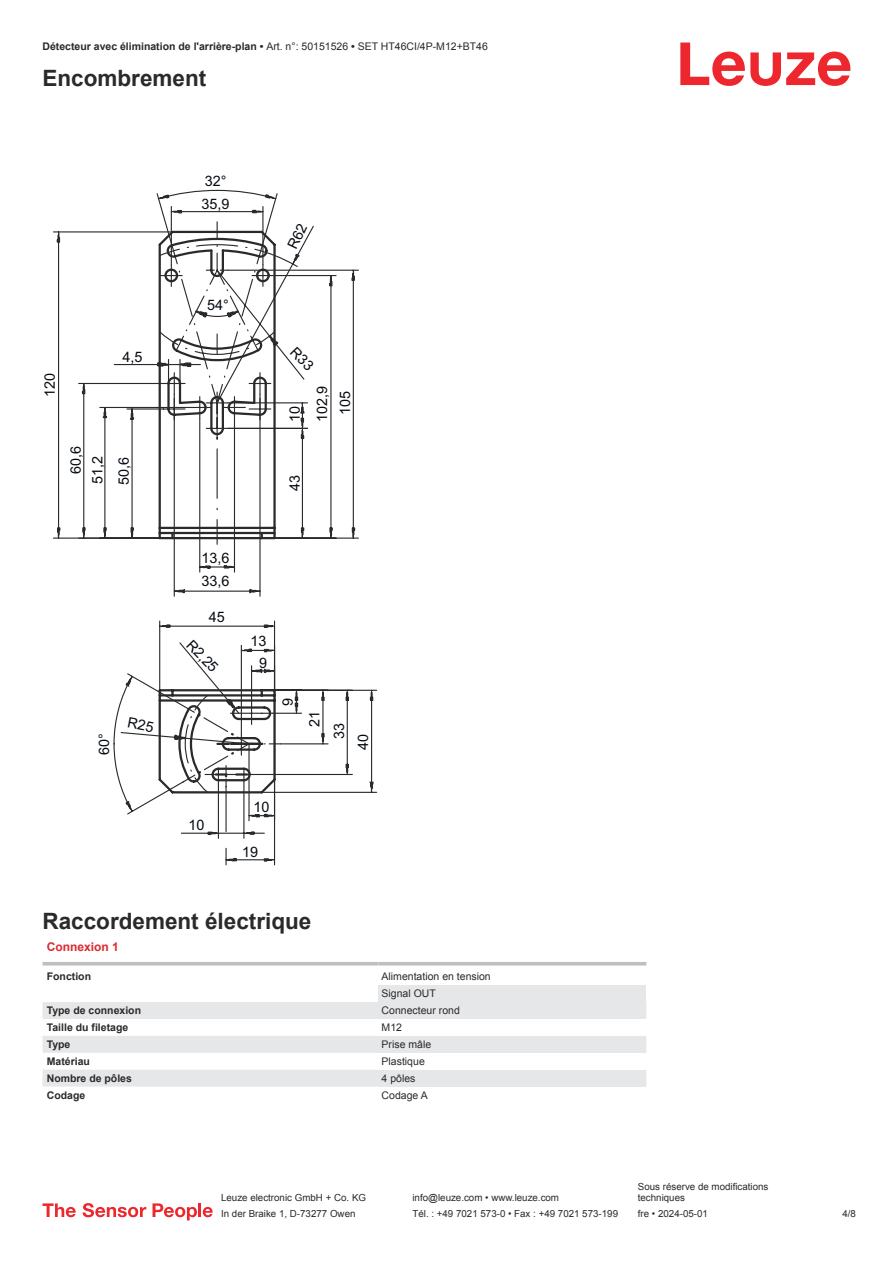
<style>
.page{position:relative;width:893px;height:1263px;background:#fff}
.page>*{position:absolute;margin:0;border:0;box-sizing:border-box;transform-origin:0 0}
.t1{font:700 22.5px "Arial";color:#2b292a}
.t2{font:14.4px/27.6px "Arial";color:#050b12}
.t3{font:700 12px "Arial";color:#db2a30}
.t4{font:700 10.5px "Arial";color:#2b292a}
.t5{font:10.5px/17px "Arial";color:#2b292a}
.t6{font:9.75px/11.7px "Arial";color:#2b292a}
.s1{font-weight:400}
</style>
<div class="page">
<svg style="left:680px;top:43px;width:170px;height:43px"></svg>
<svg style="left:43px;top:965px;width:603px;height:122px"></svg>
<svg style="left:43px;top:1002px;width:335px;height:84px;fill:#e6e7e9"></svg>
<hr style="left:43px;top:962px;width:335px;height:3px;background:#bdbfc1">
<hr style="left:378px;top:962px;width:268px;height:3px;background:#bdbfc1">
<div style="left:378px;top:968px;width:268px;height:17px;background:#fff"></div>
<div style="left:378px;top:985px;width:268px;height:17px;background:#e6e7e9"></div>
<div style="left:378px;top:1002px;width:268px;height:17px;background:#e6e7e9"></div>
<div style="left:378px;top:1019px;width:268px;height:17px;background:#fff"></div>
<div style="left:378px;top:1036px;width:268px;height:17px;background:#e6e7e9"></div>
<div style="left:378px;top:1053px;width:268px;height:17px;background:#fff"></div>
<div style="left:378px;top:1070px;width:268px;height:16px;background:#e6e7e9"></div>
<div style="left:378px;top:1086px;width:268px;height:17px;background:#fff"></div>
<svg style="left:43px;top:1203px;width:33px;height:14px"></svg>
<svg style="left:83px;top:1203px;width:63px;height:14px"></svg>
<svg style="left:153px;top:1203px;width:44px;height:17px"></svg>
<hr style="left:198px;top:1203px;width:3px;height:14px;background:#ed272d">
<svg style="left:203px;top:1207px;width:10px;height:10px"></svg>
<svg style="left:156px;top:189px;width:122px;height:33px"></svg>
<hr style="left:100px;top:407px;width:89px;height:1px;background:#2b292a">
<hr style="left:104px;top:407px;width:1px;height:131px;background:#2b292a">
<svg style="left:103px;top:528px;width:4px;height:9px"></svg>
<svg style="left:103px;top:408px;width:4px;height:10px"></svg>
<hr style="left:79px;top:383px;width:84px;height:1px;background:#2b292a">
<hr style="left:83px;top:383px;width:1px;height:155px;background:#2b292a">
<svg style="left:82px;top:528px;width:4px;height:9px"></svg>
<svg style="left:82px;top:385px;width:3px;height:9px"></svg>
<hr style="left:171px;top:206px;width:1px;height:59px;background:#2b292a">
<hr style="left:262px;top:206px;width:1px;height:59px;background:#2b292a">
<hr style="left:171px;top:211px;width:92px;height:1px;background:#2b292a">
<svg style="left:173px;top:210px;width:9px;height:3px"></svg>
<svg style="left:253px;top:210px;width:8px;height:3px"></svg>
<hr style="left:53px;top:537px;width:119px;height:2px;background:#2b292a">
<hr style="left:53px;top:231px;width:119px;height:1px;background:#2b292a">
<hr style="left:58px;top:232px;width:1px;height:306px;background:#2b292a">
<svg style="left:57px;top:528px;width:3px;height:9px"></svg>
<svg style="left:57px;top:233px;width:3px;height:9px"></svg>
<svg style="left:113px;top:222px;width:264px;height:643px"></svg>
<p class="t4" style="left:43px;top:43px;width:447px">Détecteur avec élimination de l'arrière-plan • <span class="s1">Art. n°: 50151526</span> • <span class="s1">SET HT46CI/4P-M12+BT46</span></p>
<h1 class="t1" style="left:43px;top:70px;width:165px">Encombrement</h1>
<h2 class="t2" style="left:205px;top:168px;width:23px">32°</h2>
<h2 class="t2" style="left:202px;top:191px;width:30px">35,9</h2>
<h2 class="t2" style="left:37px;top:397px;width:26px;rotate:-90deg">120</h2>
<h2 class="t2" style="left:122px;top:344px;width:22px">4,5</h2>
<h2 class="t2" style="left:63px;top:473px;width:30px;rotate:-90deg">60,6</h2>
<h2 class="t2" style="left:111px;top:485px;width:30px;rotate:-90deg">50,6</h2>
<h2 class="t2" style="left:85px;top:484px;width:30px;rotate:-90deg">51,2</h2>
<h2 class="t2" style="left:92px;top:755px;width:23px;rotate:-90deg">60°</h2>
<h2 class="t2" style="left:207px;top:292px;width:23px">54°</h2>
<h2 class="t2" style="left:282px;top:422px;width:38px;rotate:-90deg">10<br>102,9</h2>
<h2 class="t2" style="left:332px;top:415px;width:26px;rotate:-90deg">105</h2>
<h2 class="t2" style="left:282px;top:491px;width:18px;rotate:-90deg">43</h2>
<h2 class="t2" style="left:202px;top:546px;width:30px">13,6</h2>
<h2 class="t2" style="left:202px;top:569px;width:30px">33,6</h2>
<h2 class="t2" style="left:209px;top:605px;width:18px">45</h2>
<h2 class="t2" style="left:198px;top:633px;width:40px;rotate:46deg">R2,25</h2>
<h2 class="t2" style="left:251px;top:629px;width:18px">13</h2>
<h2 class="t2" style="left:259px;top:650px;width:10px">9</h2>
<h2 class="t2" style="left:275px;top:706px;width:10px;rotate:-90deg">9</h2>
<h2 class="t2" style="left:302px;top:727px;width:18px;rotate:-90deg">21</h2>
<h2 class="t2" style="left:327px;top:739px;width:18px;rotate:-90deg">33</h2>
<h2 class="t2" style="left:351px;top:750px;width:18px;rotate:-90deg">40</h2>
<h2 class="t2" style="left:189px;top:813px;width:18px">10</h2>
<h2 class="t2" style="left:253px;top:794px;width:18px">10</h2>
<h2 class="t2" style="left:242px;top:839px;width:18px">19</h2>
<h1 class="t1" style="left:43px;top:913px;width:270px">Raccordement électrique</h1>
<p class="t3" style="left:47px;top:942px;width:74px">Connexion 1</p>
<p class="t4" style="left:47px;top:973px;width:46px">Fonction</p>
<p class="t5" style="left:382px;top:969px;width:111px">Alimentation en tension<br>Signal OUT</p>
<p class="t4" style="left:47px;top:1006px;width:96px">Type de connexion</p>
<p class="t5" style="left:382px;top:1003px;width:80px">Connecteur rond</p>
<p class="t4" style="left:47px;top:1023px;width:83px">Taille du filetage</p>
<p class="t5" style="left:382px;top:1020px;width:22px">M12</p>
<p class="t4" style="left:47px;top:1040px;width:25px">Type</p>
<p class="t5" style="left:382px;top:1037px;width:51px">Prise mâle</p>
<p class="t4" style="left:47px;top:1057px;width:45px">Matériau</p>
<p class="t5" style="left:382px;top:1054px;width:45px">Plastique</p>
<p class="t4" style="left:47px;top:1074px;width:87px">Nombre de pôles</p>
<p class="t5" style="left:382px;top:1071px;width:35px">4 pôles</p>
<p class="t4" style="left:47px;top:1091px;width:40px">Codage</p>
<p class="t5" style="left:382px;top:1087px;width:48px">Codage A</p>
<p class="t6" style="left:221px;top:1193px;width:146px">Leuze electronic GmbH + Co. KG</p>
<p class="t6" style="left:412px;top:1193px;width:148px">info@leuze.com • www.leuze.com</p>
<p class="t6" style="left:638px;top:1181px;width:132px">Sous réserve de modifications techniques</p>
<p class="t6" style="left:221px;top:1209px;width:136px">In der Braike 1, D-73277 Owen</p>
<p class="t6" style="left:412px;top:1209px;width:207px">Tél. : +49 7021 573-0 • Fax : +49 7021 573-199</p>
<p class="t6" style="left:638px;top:1209px;width:72px">fre • 2024-05-01</p>
<p class="t6" style="left:842px;top:1209px;width:15px">4 /8</p>
</div>
